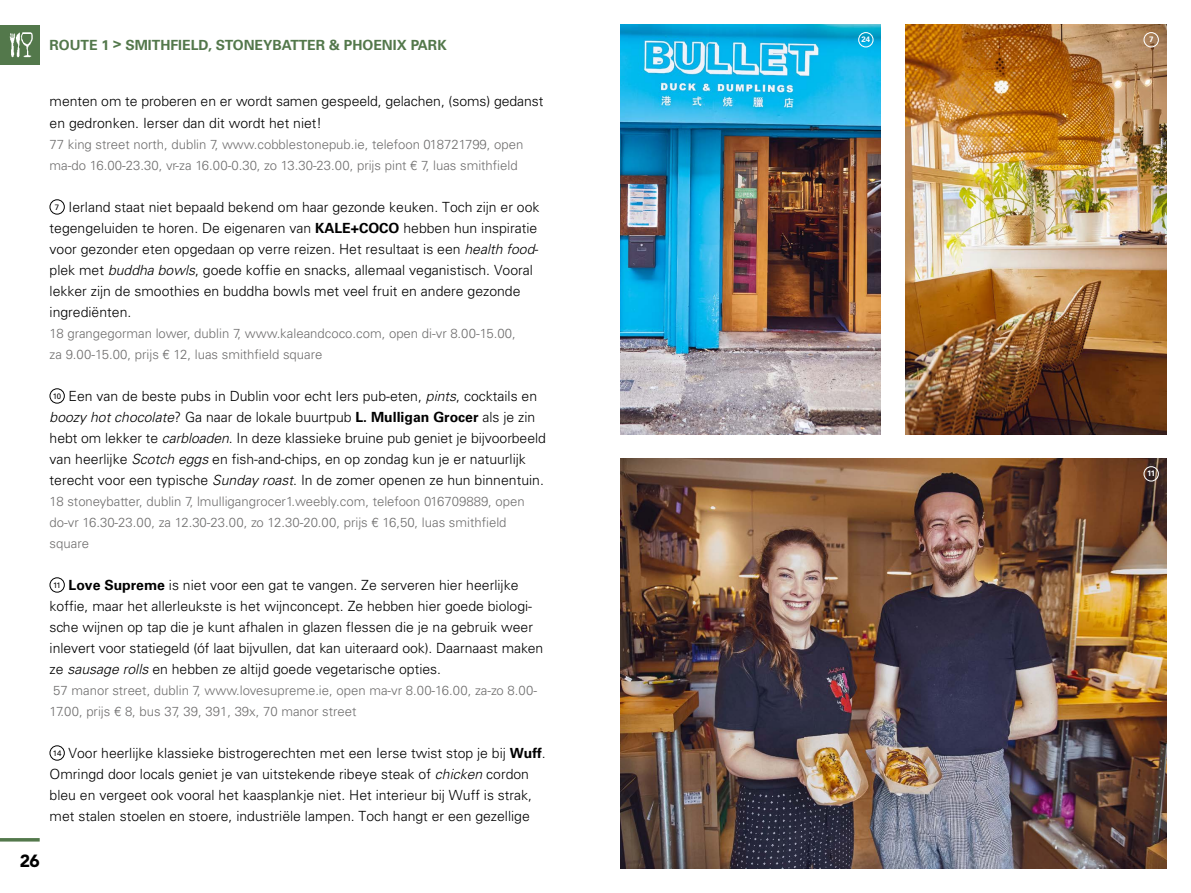
<style>
.page{position:relative;width:1191px;height:893px;background:#fff}
.page>*{position:absolute;margin:0;border:0;box-sizing:border-box;transform-origin:0 0}
.t1{font:900 17.5px "Avenir LT Std";color:#000}
.t2{font:300 14px/21px "Univers LT Std";color:#000}
.t3{font:700 14px "Univers LT Std";color:#53784b}
.t4{font:300 13.12px/21px "Univers LT Std";color:#706f6f}
.t5{font:700 7.88px "Univers LT Std";color:#fff}
.s1{font-weight:400;font-size:7.88px}
.s2{font-weight:700}
.s3{font-style:italic}
</style>
<div class="page">
<hr style="left:0;top:838px;width:40px;height:3px;background:#53784b">
<div style="left:0;top:25px;width:40px;height:39px;background:#53784b"></div>
<img style="left:9px;top:32px;width:24px;height:26px">
<img style="left:620px;top:25px;width:261px;height:409px">
<img style="left:905px;top:25px;width:261px;height:409px">
<img style="left:620px;top:459px;width:546px;height:409px">
<div style="left:50px;top:199px;width:15px;height:15px;border:1px solid #000;border-radius:50%"></div>
<div style="left:50px;top:388px;width:15px;height:15px;border:1px solid #000;border-radius:50%"></div>
<div style="left:50px;top:577px;width:15px;height:15px;border:1px solid #000;border-radius:50%"></div>
<div style="left:50px;top:745px;width:15px;height:15px;border:1px solid #000;border-radius:50%"></div>
<div style="left:858px;top:32px;width:15px;height:15px;border:1px solid #fff;border-radius:50%"></div>
<div style="left:1143px;top:32px;width:15px;height:15px;border:1px solid #fff;border-radius:50%"></div>
<div style="left:1143px;top:466px;width:15px;height:16px;border:1px solid #fff;border-radius:50%"></div>
<p class="t3" style="left:50px;top:37px;width:398px">ROUTE 1 &gt; SMITHFIELD, STONEYBATTER &amp; PHOENIX PARK</p>
<p class="t5" style="left:861px;top:35px;width:10px">24</p>
<p class="t5" style="left:1149px;top:35px;width:6px">7</p>
<p class="t2" style="left:50px;top:91px;width:495px">menten om te proberen en er wordt samen gespeeld, gelachen, (soms) gedanst en gedronken. Ierser dan dit wordt het niet!</p>
<p class="t4" style="left:50px;top:133px;width:475px">77 king street north, dublin 7, www.cobblestonepub.ie, telefoon 018721799, open ma-do 16.00-23.30, vr-za 16.00-0.30, zo 13.30-23.00, prijs pint € 7, luas smithfield</p>
<p class="t2" style="left:50px;top:196px;width:491px;text-indent:5px"><span class="s1">7</span> Ierland staat niet bepaald bekend om haar gezonde keuken. Toch zijn er ook tegengeluiden te horen. De eigenaren van <span class="s2">KALE+COCO</span> hebben hun inspiratie voor gezonder eten opgedaan op verre reizen. Het resultaat is een <span class="s3">health food&shy;</span>plek met <span class="s3">buddha bowls</span>, goede koffie en snacks, allemaal veganistisch. Vooral lekker zijn de smoothies en buddha bowls met veel fruit en andere gezonde ingrediënten.</p>
<p class="t4" style="left:50px;top:322px;width:468px">18 grangegorman lower, dublin 7, www.kaleandcoco.com, open di-vr 8.00-15.00, za 9.00-15.00, prijs € 12, luas smithfield square</p>
<p class="t2" style="left:50px;top:385px;width:498px"><span class="s1">10</span> Een van de beste pubs in Dublin voor echt Iers pub-eten, <span class="s3">pints</span>, cocktails en <span class="s3">boozy hot chocolate</span>? Ga naar de lokale buurtpub <span class="s2">L. Mulligan Grocer</span> als je zin hebt om lekker te <span class="s3">carbloaden</span>. In deze klassieke bruine pub geniet je bijvoorbeeld van heerlijke <span class="s3">Scotch eggs</span> en fish-and-chips, en op zondag kun je er natuurlijk terecht voor een typische <span class="s3">Sunday roast</span>. In de zomer openen ze hun binnentuin.</p>
<p class="t4" style="left:50px;top:490px;width:477px">18 stoneybatter, dublin 7, lmulligangrocer1.weebly.com, telefoon 016709889, open do-vr 16.30-23.00, za 12.30-23.00, zo 12.30-20.00, prijs € 16,50, luas smithfield square</p>
<p class="t2" style="left:50px;top:574px;width:495px"><span class="s1">11</span> <span class="s2">Love Supreme</span> is niet voor een gat te vangen. Ze serveren hier heerlijke koffie, maar het allerleukste is het wijnconcept. Ze hebben hier goede biologi&shy;sche wijnen op tap die je kunt afhalen in glazen flessen die je na gebruik weer inlevert voor statiegeld (óf laat bijvullen, dat kan uiteraard ook). Daarnaast maken ze <span class="s3">sausage rolls</span> en hebben ze altijd goede vegetarische opties.</p>
<p class="t4" style="left:50px;top:679px;width:489px">57 manor street, dublin 7, www.lovesupreme.ie, open ma-vr 8.00-16.00, za-zo 8.00-<br>17.00, prijs € 8, bus 37, 39, 391, 39x, 70 manor street</p>
<p class="t2" style="left:50px;top:742px;width:497px"><span class="s1">14</span> Voor heerlijke klassieke bistrogerechten met een Ierse twist stop je bij <span class="s2">Wuff</span>.<br>Omringd door locals geniet je van uitstekende ribeye steak of <span class="s3">chicken</span> cordon bleu en vergeet ook vooral het kaasplankje niet. Het interieur bij Wuff is strak, met stalen stoelen en stoere, industriële lampen. Toch hangt er een gezellige</p>
<p class="t1" style="left:20px;top:850px;width:22px">26</p>
<p class="t5" style="left:1147px;top:469px;width:10px">11</p>
</div>
